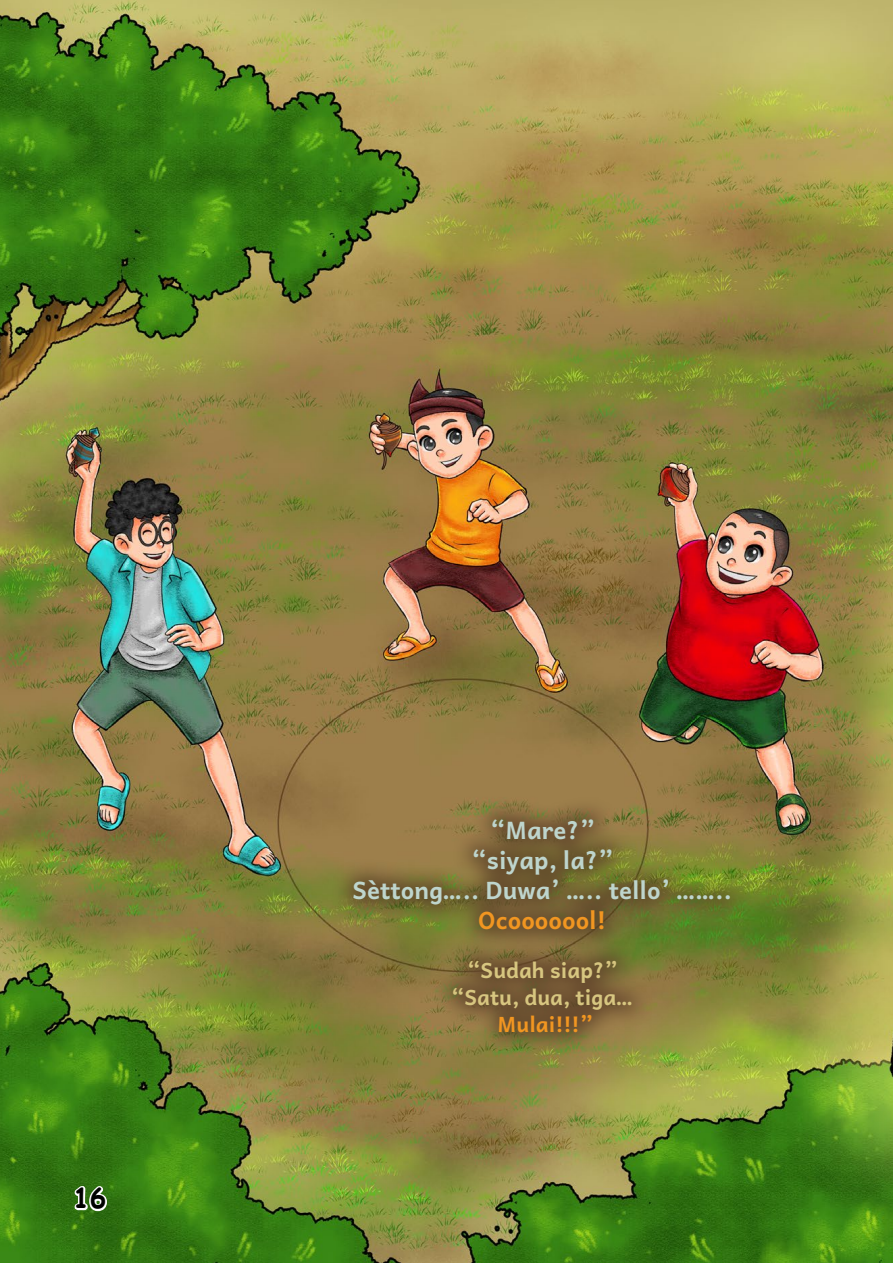
<style>
.page{position:relative;width:893px;height:1263px;background:#fff}
.page>*{position:absolute;margin:0;border:0;box-sizing:border-box;transform-origin:0 0}
.t1{font:700 27px "Comic Sans MS";color:#000}
.t2{font:700 24px/30px "Andika New Basic";color:#bed5cd;text-align:center}
.t3{font:700 24px "Andika New Basic";color:#f19621}
.t4{font:700 21px/27px "Andika New Basic";color:#d7c680;text-align:center}
.t5{font:700 21px "Andika New Basic";color:#f19621}
</style>
<div class="page">
<img style="left:0;top:0;width:893px;height:1263px">
<svg style="left:73px;top:1183px;width:36px;height:30px"></svg>
<div style="left:331px;top:796px;width:421px;height:157px;background:#5d4129;opacity:.86"></div>
<div style="left:430px;top:937px;width:224px;height:119px;background:#5d4129;opacity:.86"></div>
<p class="t1" style="left:73px;top:1178px;width:34px">16</p>
<p class="t2" style="left:353px;top:812px;width:381px">“Mare?”<br>“siyap, la?”<br>Sèttong….. Duwa’ ….. tello’ ……..</p>
<p class="t3" style="left:478px;top:898px;width:129px">Ocooooool!</p>
<p class="t4" style="left:451px;top:954px;width:184px">“Sudah siap?” “Satu, dua, tiga…</p>
<p class="t5" style="left:498px;top:1005px;width:96px">Mulai!!!”</p>
</div>
